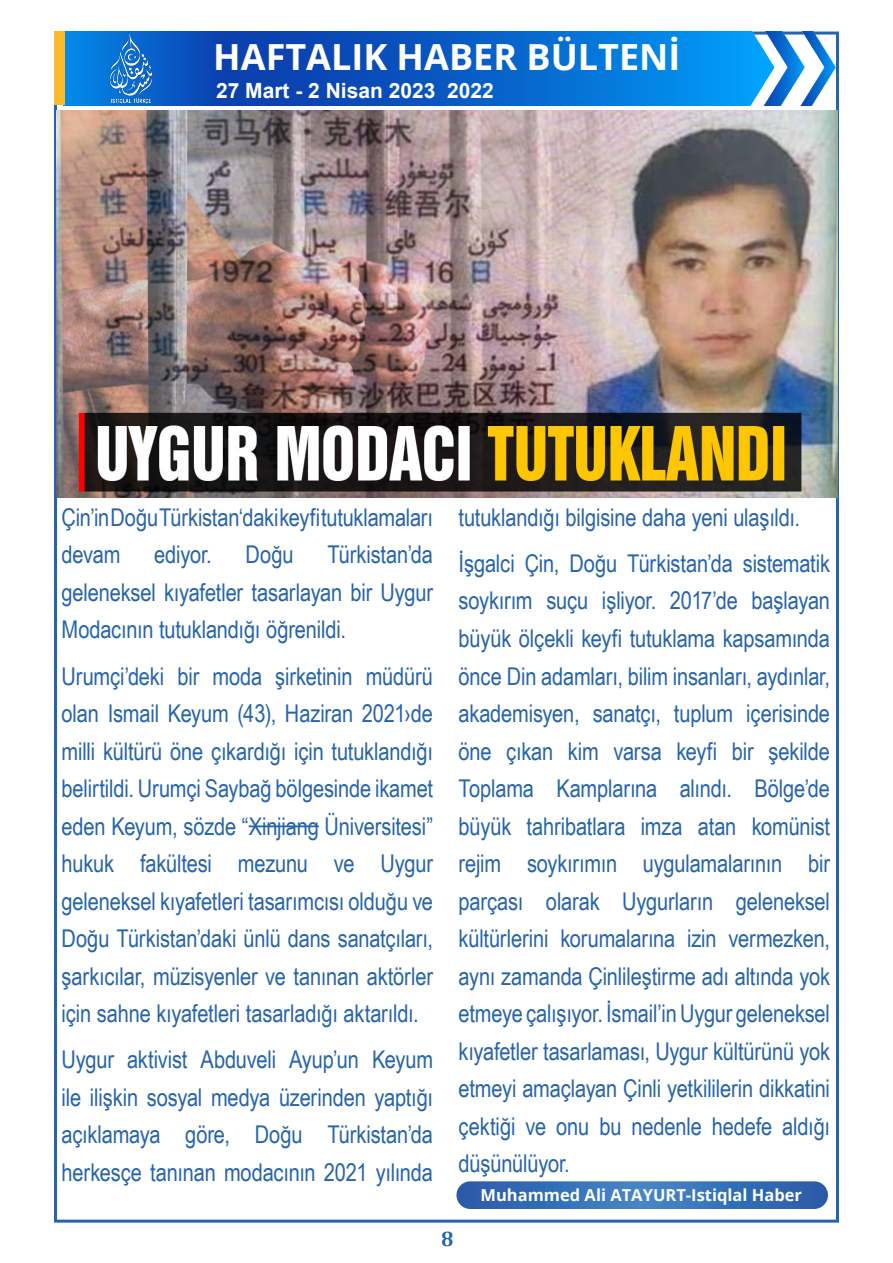
<style>
.page{position:relative;width:893px;height:1263px;background:#fff}
.page>*{position:absolute;margin:0;border:0;box-sizing:border-box;transform-origin:0 0}
.t1{font:700 36px "Open Sans";color:#fff}
.metin{font:24.45px/37.5px "Arial Narrow";letter-spacing:-.01em;color:#2764ab;text-align:justify}
.t2{font:700 21px "Arial";color:#fff}
.t3{font:700 21px "Cambria";color:#2564af}
.metin-2{font:700 16.5px "Open Sans";color:#fff}
</style>
<div class="page">
<img style="left:65px;top:32px;width:770px;height:73px">
<div style="left:54px;top:32px;width:11px;height:73px;background:#fdbb2a"></div>
<img style="left:101px;top:33px;width:57px;height:71px">
<hr style="left:249px;top:825px;width:70px;height:2px;background:#2764ab">
<svg style="left:456px;top:1181px;width:372px;height:28px;background:#3971b8"></svg>
<img style="left:57px;top:111px;width:781px;height:386px">
<h1 class="t1" style="left:213px;top:32px;width:469px">HAFTALIK HABER BÜLTENİ</h1>
<p class="t2" style="left:216px;top:76px;width:279px">27 Mart - 2 Nisan 2023 2022</p>
<p class="metin" style="left:62px;top:498px;width:373px">Çin’in Doğu Türkistan‘daki keyfi tutuklamaları devam</p>
<p class="metin" style="left:62px;top:535px;width:373px;text-indent:266px">Türkistan’da geleneksel kıyafetler tasarlayan bir Uygur Modacının tutuklandığı öğrenildi.</p>
<p class="metin" style="left:62px;top:656px;width:373px">Urumçi’deki bir moda şirketinin müdürü olan Ismail Keyum (43), Haziran 2021›de milli kültürü öne çıkardığı için tutuklandığı belirtildi. Urumçi Saybağ bölgesinde ikamet eden Keyum, sözde “Xinjiang Üniversitesi” hukuk fakültesi mezunu ve Uygur geleneksel kıyafetleri tasarımcısı olduğu ve Doğu Türkistan’daki ünlü dans sanatçıları, şarkıcılar, müzisyenler ve tanınan aktörler için sahne kıyafetleri tasarladığı aktarıldı.</p>
<p class="metin" style="left:62px;top:1040px;width:373px">Uygur aktivist Abduveli Ayup’un Keyum ile ilişkin sosyal medya üzerinden yaptığı açıklamaya göre, Doğu Türkistan’da herkesçe tanınan modacının 2021 yılında</p>
<p class="metin" style="left:154px;top:535px;width:59px">ediyor.</p>
<p class="metin" style="left:246px;top:535px;width:49px">Doğu</p>
<p class="metin" style="left:459px;top:498px;width:343px">tutuklandığı bilgisine daha yeni ulaşıldı.</p>
<p class="metin" style="left:459px;top:544px;width:373px">İşgalci Çin, Doğu Türkistan’da sistematik soykırım suçu işliyor. 2017’de başlayan büyük ölçekli keyfi tutuklama kapsamında önce Din adamları, bilim insanları, aydınlar, akademisyen, sanatçı, tuplum içerisinde öne çıkan kim varsa keyfi bir şekilde Toplama Kamplarına alındı. Bölge’de büyük tahribatlara imza atan komünist rejim soykırımın uygulamalarının bir parçası olarak Uygurların geleneksel kültürlerini korumalarına izin vermezken, aynı zamanda Çinlileştirme adı altında yok etmeye çalışıyor. İsmail’in Uygur geleneksel kıyafetler tasarlaması, Uygur kültürünü yok etmeyi amaçlayan Çinli yetkililerin dikkatini çektiği ve onu bu nedenle hedefe aldığı düşünülüyor.</p>
<p class="metin-2" style="left:480px;top:1184px;width:323px">Muhammed Ali ATAYURT-Istiqlal Haber</p>
<p class="t3" style="left:441px;top:1223px;width:14px">8</p>
</div>
